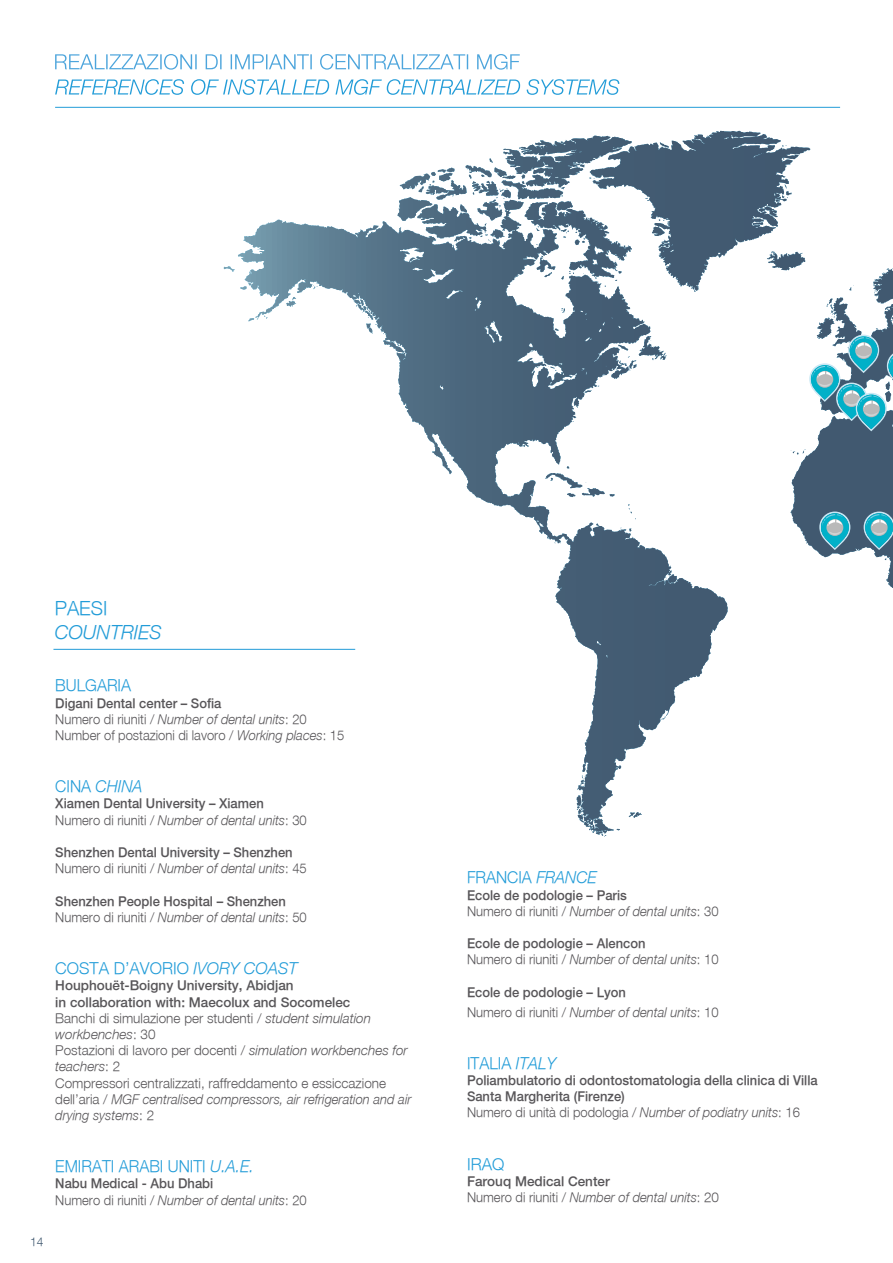
<style>
.page{position:relative;width:893px;height:1263px;background:#fff}
.page>*{position:absolute;margin:0;border:0;box-sizing:border-box;transform-origin:0 0}
.TitoloParagrafoENG_H{font:italic 300 19.5px "Helvetica Neue 45";color:#229cd8}
.TitoloParagrafo_HN13{font:300 19.5px "Helvetica Neue 45";color:#229cd8}
.Titolo_HN45_11pt_Blu{font:300 16.5px "Helvetica Neue 45";color:#229cd8;scale:.96 1}
.Titolo_HN45_11pt_Blu-2{font:300 16.5px "Helvetica Neue 45";color:#229cd8}
.Titolo_HN45_11pt_Blu-3{font:italic 300 16.5px "Helvetica Neue 45";color:#229cd8;scale:.96 1}
.HN45_TestoITA_9pt_Gr{font:300 13.5px "Helvetica Neue 45";color:#585659;scale:.96 1}
.HN65Bold_Testo_9pt{font:500 13.5px/16.2px "Helvetica Neue 65";color:#585659;scale:.96 1}
.HN45_TestoITA_9pt_Gr-2{font:300 13.5px/16.2px "Helvetica Neue 45";color:#585659}
.HN65Bold_Testo_9pt-2{font:500 13.5px "Helvetica Neue 65";color:#585659}
.HN45_TestoITA_9pt_Gr-3{font:italic 300 13.5px/16.2px "Helvetica Neue 45";color:#585659}
.t1{font:300 12px "Helvetica Neue 45";color:#415970}
.s1{font-style:italic}
.s2{font-style:normal}
</style>
<div class="page">
<svg style="left:55px;top:79px;width:564px;height:16px"></svg>
<svg style="left:55px;top:54px;width:465px;height:16px"></svg>
<hr style="left:55px;top:107px;width:785px;height:1px;background:#229cd8">
<hr style="left:53px;top:649px;width:302px;height:1px;background:#229cd8">
<svg style="left:224px;top:131px;width:669px;height:706px"></svg>
<svg style="left:666px;top:131px;width:71px;height:21px"></svg>
<svg style="left:819px;top:511px;width:31px;height:39px"></svg>
<svg style="left:864px;top:511px;width:29px;height:39px"></svg>
<svg style="left:809px;top:335px;width:84px;height:96px"></svg>
<p class="TitoloParagrafo_HN13" style="left:55px;top:596px;width:54px">PAESI</p>
<p class="TitoloParagrafoENG_H" style="left:55px;top:620px;width:108px">COUNTRIES</p>
<p class="Titolo_HN45_11pt_Blu" style="left:55px;top:675px;width:81px">BULGARIA</p>
<p class="HN65Bold_Testo_9pt" style="left:55px;top:695px;width:175px">Digani Dental center – Sofia</p>
<p class="HN45_TestoITA_9pt_Gr" style="left:55px;top:711px;width:264px">Numero di riuniti / <span class="s1">Number of dental units</span>: 20</p>
<p class="HN45_TestoITA_9pt_Gr" style="left:55px;top:727px;width:303px">Number of postazioni di lavoro / <span class="s1">Working places</span>: 15</p>
<p class="Titolo_HN45_11pt_Blu-3" style="left:55px;top:776px;width:92px"><span class="s2">CINA</span> CHINA</p>
<p class="HN65Bold_Testo_9pt" style="left:55px;top:795px;width:219px">Xiamen Dental University – Xiamen</p>
<p class="HN45_TestoITA_9pt_Gr" style="left:55px;top:812px;width:264px">Numero di riuniti / <span class="s1">Number of dental units</span>: 30</p>
<p class="HN65Bold_Testo_9pt" style="left:55px;top:844px;width:249px">Shenzhen Dental University – Shenzhen</p>
<p class="HN45_TestoITA_9pt_Gr" style="left:55px;top:860px;width:264px">Numero di riuniti / <span class="s1">Number of dental units</span>: 45</p>
<p class="HN65Bold_Testo_9pt" style="left:55px;top:893px;width:242px">Shenzhen People Hospital – Shenzhen</p>
<p class="HN45_TestoITA_9pt_Gr" style="left:55px;top:909px;width:264px">Numero di riuniti / <span class="s1">Number of dental units</span>: 50</p>
<p class="Titolo_HN45_11pt_Blu-2" style="left:55px;top:958px;width:244px">COSTA D’AVORIO <span class="s1">IVORY COAST</span></p>
<p class="HN65Bold_Testo_9pt-2" style="left:55px;top:977px;width:240px">Houphouët-Boigny University, Abidjan</p>
<p class="HN65Bold_Testo_9pt-2" style="left:55px;top:994px;width:297px">in collaboration with: Maecolux and Socomelec</p>
<p class="HN45_TestoITA_9pt_Gr-2" style="left:55px;top:1009px;width:317px">Banchi di simulazione per studenti / <span class="s1">student simulation workbenches</span>: 30</p>
<p class="HN45_TestoITA_9pt_Gr-3" style="left:55px;top:1042px;width:354px"><span class="s2">Postazioni di lavoro per docenti /</span> simulation workbenches for teachers<span class="s2">: 2</span></p>
<p class="HN45_TestoITA_9pt_Gr-2" style="left:55px;top:1074px;width:358px">Compressori centralizzati, raffreddamento e essiccazione dell’aria / <span class="s1">MGF centralised compressors, air refrigeration and air drying systems</span>: 2</p>
<p class="Titolo_HN45_11pt_Blu" style="left:55px;top:1156px;width:208px">EMIRATI ARABI UNITI <span class="s1">U.A.E.</span></p>
<p class="HN65Bold_Testo_9pt" style="left:55px;top:1175px;width:166px">Nabu Medical - Abu Dhabi</p>
<p class="HN45_TestoITA_9pt_Gr" style="left:55px;top:1191px;width:264px">Numero di riuniti / <span class="s1">Number of dental units</span>: 20</p>
<p class="t1" style="left:30px;top:1234px;width:15px">14</p>
<p class="Titolo_HN45_11pt_Blu" style="left:467px;top:867px;width:137px">FRANCIA <span class="s1">FRANCE</span></p>
<p class="HN65Bold_Testo_9pt" style="left:467px;top:886px;width:168px">Ecole de podologie – Paris</p>
<p class="HN45_TestoITA_9pt_Gr" style="left:467px;top:903px;width:264px">Numero di riuniti / <span class="s1">Number of dental units</span>: 30</p>
<p class="HN65Bold_Testo_9pt" style="left:467px;top:935px;width:187px">Ecole de podologie – Alencon</p>
<p class="HN45_TestoITA_9pt_Gr" style="left:467px;top:951px;width:264px">Numero di riuniti / <span class="s1">Number of dental units</span>: 10</p>
<p class="HN65Bold_Testo_9pt" style="left:467px;top:984px;width:167px">Ecole de podologie – Lyon</p>
<p class="HN45_TestoITA_9pt_Gr" style="left:467px;top:1003px;width:264px">Numero di riuniti / <span class="s1">Number of dental units</span>: 10</p>
<p class="Titolo_HN45_11pt_Blu" style="left:467px;top:1053px;width:94px">ITALIA <span class="s1">ITALY</span></p>
<p class="HN65Bold_Testo_9pt" style="left:467px;top:1072px;width:367px">Poliambulatorio di odontostomatologia della clinica di Villa<br>Santa Margherita (Firenze)</p>
<p class="HN45_TestoITA_9pt_Gr" style="left:467px;top:1104px;width:348px">Numero di unità di podologia / <span class="s1">Number of podiatry units</span>: 16</p>
<p class="Titolo_HN45_11pt_Blu-2" style="left:467px;top:1153px;width:39px">IRAQ</p>
<p class="HN65Bold_Testo_9pt-2" style="left:467px;top:1173px;width:144px">Farouq Medical Center</p>
<p class="HN45_TestoITA_9pt_Gr" style="left:467px;top:1189px;width:264px">Numero di riuniti / <span class="s1">Number of dental units</span>: 20</p>
</div>
